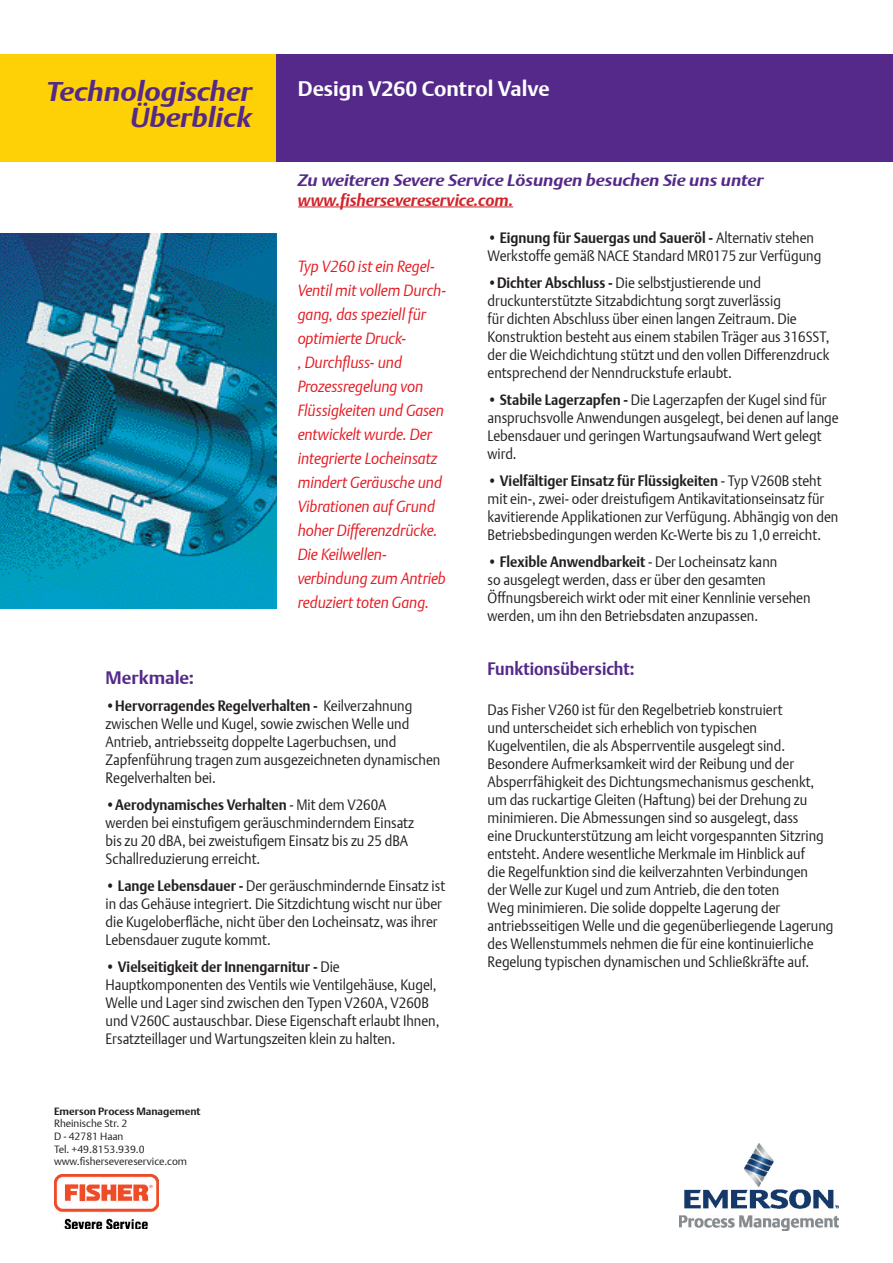
<style>
.page{position:relative;width:893px;height:1263px;background:#fff}
.page>*{position:absolute;margin:0;border:0;box-sizing:border-box;transform-origin:0 0}
.t1{font:italic 700 27px/25.5px "DTL Argo T";letter-spacing:-.005em;color:#542989;text-align:right;scale:1.1 1}
.t2{font:700 21px "DTL Argo T";color:#fff}
.t3{font:700 18px "DTL Argo T";color:#542989;scale:.9 1}
.t4{font:700 18px "DTL Argo T";color:#542989}
.t5{font:italic 700 16.5px "DTL Argo T";letter-spacing:-.005em;color:#542989;scale:1.1 1}
.t6{font:italic 700 16.5px "DTL Argo T";letter-spacing:-.005em;color:#d1232a}
.t7{font:italic 16.2px/24px "DTL Argo T Light";letter-spacing:-.005em;color:#e51a23;scale:.95 1}
.t8{font:15px/18px "DTL Argo T Light";color:#231f20;scale:.9 1}
.t9{font:700 15px "DTL Argo T";color:#231f20;scale:.9 1}
.t10{font:10.5px/12.6px "DTL Argo T Light";color:#231f20}
.t11{font:700 10.5px "DTL Argo T";color:#231f20}
.s1{font-family:"DTL Argo T Light";font-weight:400}
.s2{font-family:"DTL Argo T";font-weight:700}
</style>
<div class="page">
<div style="left:272px;top:54px;width:621px;height:108px;background:#542989"></div>
<hr style="left:298px;top:207px;width:215px;height:1px;background:#d1232a">
<div style="left:0;top:54px;width:276px;height:108px;background:#fed006"></div>
<img style="left:54px;top:1174px;width:104px;height:55px">
<img style="left:680px;top:1144px;width:159px;height:86px">
<img style="left:0;top:234px;width:276px;height:374px">
<h1 class="t1" style="left:46px;top:79px;width:188px">Technologischer<br>Überblick</h1>
<h2 class="t2" style="left:298px;top:76px;width:253px">Design V260 Control Valve</h2>
<p class="t5" style="left:298px;top:170px;width:425px">Zu weiteren Severe Service Lösungen besuchen Sie uns unter</p>
<p class="t6" style="left:298px;top:190px;width:217px">www.fishersevereservice.com.</p>
<p class="t7" style="left:298px;top:254px;width:158px">Typ V260 ist ein Regel-<br>Ventil mit vollem Durch&shy;gang, das speziell für optimierte Druck-<br>, Durchfluss- und<br>Prozessregelung von<br>Flüssigkeiten und Gasen entwickelt wurde. Der integrierte Locheinsatz mindert Geräusche und<br>Vibrationen auf Grund hoher Differenzdrücke.<br>Die Keilwellen&shy;verbindung zum Antrieb reduziert toten Gang.</p>
<p class="t4" style="left:106px;top:667px;width:90px">Merkmale:</p>
<p class="t9" style="left:106px;top:696px;width:342px"><span class="s1">•</span>Hervorragendes Regelverhalten - <span class="s1">Keilverzahnung</span></p>
<p class="t8" style="left:106px;top:714px;width:373px">zwischen Welle und Kugel, sowie zwischen Welle und Antrieb, antriebsseitg doppelte Lagerbuchsen, und Zapfenführung tragen zum ausgezeichneten dynamischen Regelverhalten bei.</p>
<p class="t9" style="left:106px;top:795px;width:314px"><span class="s1">•</span>Aerodynamisches Verhalten <span class="s1">- Mit dem V260A</span></p>
<p class="t8" style="left:106px;top:813px;width:344px">werden bei einstufigem geräuschminderndem Einsatz bis zu 20 dBA, bei zweistufigem Einsatz bis zu 25 dBA<br>Schallreduzierung erreicht.</p>
<p class="t8" style="left:106px;top:876px;width:379px">• <span class="s2">Lange Lebensdauer -</span> Der geräuschmindernde Einsatz ist in das Gehäuse integriert. Die Sitzdichtung wischt nur über die Kugeloberfläche, nicht über den Locheinsatz, was ihrer Lebensdauer zugute kommt.</p>
<p class="t9" style="left:106px;top:957px;width:262px"><span class="s1">•</span> Vielseitigkeit der Innengarnitur - <span class="s1">Die</span></p>
<p class="t8" style="left:106px;top:975px;width:372px">Hauptkomponenten des Ventils wie Ventilgehäuse, Kugel, Welle und Lager sind zwischen den Typen V260A, V260B und V260C austauschbar. Diese Eigenschaft erlaubt Ihnen, Ersatzteillager und Wartungszeiten klein zu halten.</p>
<p class="t11" style="left:54px;top:1105px;width:148px">Emerson Process Management</p>
<p class="t10" style="left:54px;top:1117px;width:135px">Rheinische Str. 2<br>D - 42781 Haan<br>Tel. +49.8153.939.0 www.fishersevereservice.com</p>
<p class="t9" style="left:488px;top:229px;width:364px"><span class="s1">•</span> Eignung für Sauergas und Saueröl - <span class="s1">Alternativ stehen</span></p>
<p class="t8" style="left:488px;top:247px;width:372px">Werkstoffe gemäß NACE Standard MR0175 zur Verfügung</p>
<p class="t8" style="left:488px;top:274px;width:381px">•<span class="s2">Dichter Abschluss -</span> Die selbstjustierende und druckunterstützte Sitzabdichtung sorgt zuverlässig<br>für dichten Abschluss über einen langen Zeitraum. Die Konstruktion besteht aus einem stabilen Träger aus 316SST, der die Weichdichtung stützt und den vollen Differenzdruck entsprechend der Nenndruckstufe erlaubt.</p>
<p class="t8" style="left:488px;top:391px;width:392px">• <span class="s2">Stabile Lagerzapfen -</span> Die Lagerzapfen der Kugel sind für anspruchsvolle Anwendungen ausgelegt, bei denen auf lange Lebensdauer und geringen Wartungsaufwand Wert gelegt wird.</p>
<p class="t9" style="left:488px;top:472px;width:373px"><span class="s1">•</span> Vielfältiger Einsatz für Flüssigkeiten <span class="s1">- Typ V260B steht</span></p>
<p class="t8" style="left:488px;top:490px;width:391px">mit ein-, zwei- oder dreistufigem Antikavitationseinsatz für kavitierende Applikationen zur Verfügung. Abhängig von den<br>Betriebsbedingungen werden Kc-Werte bis zu 1,0 erreicht.</p>
<p class="t9" style="left:488px;top:553px;width:323px"><span class="s1">•</span> Flexible Anwendbarkeit <span class="s1">- Der Locheinsatz kann</span></p>
<p class="t8" style="left:488px;top:571px;width:360px">so ausgelegt werden, dass er über den gesamten<br>Öffnungsbereich wirkt oder mit einer Kennlinie versehen werden, um ihn den Betriebsdaten anzupassen.</p>
<p class="t3" style="left:488px;top:658px;width:165px">Funktionsübersicht:</p>
<p class="t8" style="left:488px;top:701px;width:386px">Das Fisher V260 ist für den Regelbetrieb konstruiert<br>und unterscheidet sich erheblich von typischen Kugelventilen, die als Absperrventile ausgelegt sind.<br>Besondere Aufmerksamkeit wird der Reibung und der Absperrfähigkeit des Dichtungsmechanismus geschenkt, um das ruckartige Gleiten (Haftung) bei der Drehung zu minimieren. Die Abmessungen sind so ausgelegt, dass<br>eine Druckunterstützung am leicht vorgespannten Sitzring entsteht. Andere wesentliche Merkmale im Hinblick auf<br>die Regelfunktion sind die keilverzahnten Verbindungen<br>der Welle zur Kugel und zum Antrieb, die den toten<br>Weg minimieren. Die solide doppelte Lagerung der antriebsseitigen Welle und die gegenüberliegende Lagerung des Wellenstummels nehmen die für eine kontinuierliche Regelung typischen dynamischen und Schließkräfte auf.</p>
</div>
